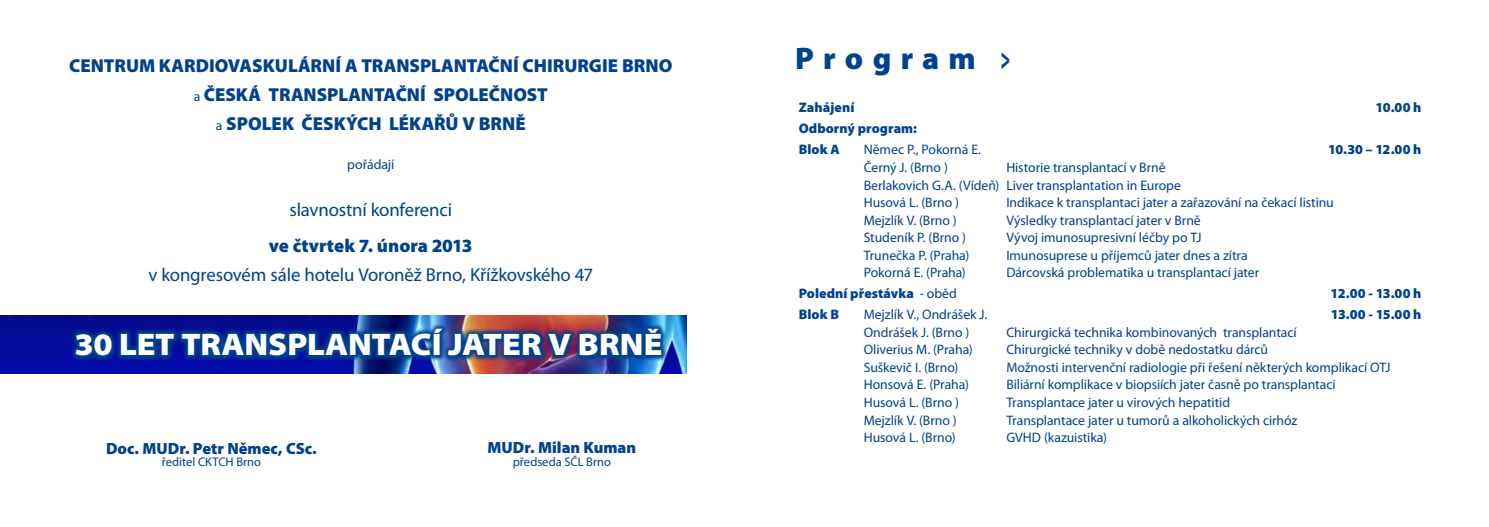
<style>
.page{position:relative;width:1489px;height:527px;background:#fff}
.page>*{position:absolute;margin:0;border:0;box-sizing:border-box;transform-origin:0 0}
.t1{font:900 semi-expanded 31.25px "Myriad Pro";letter-spacing:-.01em;color:#fff}
.t2{font:900 31.25px "Myriad Pro";letter-spacing:.295em;color:#00428d}
.t3{font:900 18.75px/28.8px "Myriad Pro";color:#00428d;text-align:center}
.t4{font:18.75px "Myriad Pro";letter-spacing:-.01em;color:#00428d}
.t5{font:900 16.25px "Myriad Pro";color:#00428d}
.t6{font:13.75px/17.5px "Myriad Pro";letter-spacing:-.005em;color:#00428d}
.t7{font:900 13.75px/21px "Myriad Pro";letter-spacing:.005em;color:#00428d}
.t8{font:12.5px "Myriad Pro";color:#00428d}
.s1{font-weight:400;font-size:13.75px}
.s2{font-weight:400}
</style>
<div class="page">
<img style="left:0;top:315px;width:686px;height:58px">
<img style="left:70px;top:322px;width:598px;height:40px">
<h2 class="t3" style="left:69px;top:51px;width:604px">CENTRUM KARDIOVASKULÁRNÍ A TRANSPLANTAČNÍ CHIRURGIE BRNO <span class="s1">a</span> ČESKÁ TRANSPLANTAČNÍ SPOLEČNOST<br><span class="s1">a</span> SPOLEK ČESKÝCH LÉKAŘŮ V BRNĚ</h2>
<p class="t6" style="left:347px;top:156px;width:49px">pořádají</p>
<h2 class="t4" style="left:289px;top:198px;width:164px">slavnostní konferenci</h2>
<h2 class="t3" style="left:269px;top:230px;width:205px">ve čtvrtek 7. února 2013</h2>
<h2 class="t4" style="left:148px;top:262px;width:446px">v kongresovém sále hotelu Voroněž Brno, Křížkovského 47</h2>
<h1 class="t1" style="left:74px;top:323px;width:589px">30 LET TRANSPLANTACÍ JATER V BRNĚ</h1>
<p class="t5" style="left:106px;top:437px;width:212px">Doc. MUDr. Petr Němec, CSc.</p>
<p class="t8" style="left:162px;top:454px;width:101px">ředitel CKTCH Brno</p>
<p class="t5" style="left:487px;top:436px;width:150px">MUDr. Milan Kuman</p>
<p class="t8" style="left:513px;top:453px;width:100px">předseda SČL Brno</p>
<h1 class="t2" style="left:795px;top:37px;width:216px">Program &gt;</h1>
<p class="t7" style="left:798px;top:96px;width:57px">Zahájení</p>
<p class="t7" style="left:1375px;top:96px;width:47px">10.00 h</p>
<p class="t7" style="left:798px;top:118px;width:120px">Odborný program:<br>Blok A</p>
<p class="t6" style="left:863px;top:141px;width:119px">Němec P., Pokorná E.</p>
<p class="t7" style="left:1327px;top:139px;width:95px">10.30 – 12.00 h</p>
<p class="t6" style="left:863px;top:158px;width:86px">Černý J. (Brno )</p>
<p class="t6" style="left:863px;top:158px;width:319px;text-indent:143px">Historie transplantací v Brně<br>Berlakovich G.A. (Vídeň) Liver transplantation in Europe<br>Husová L. (Brno )</p>
<p class="t6" style="left:1006px;top:193px;width:329px">Indikace k transplantaci jater a zařazování na čekací listinu</p>
<p class="t6" style="left:863px;top:211px;width:95px">Mejzlík V. (Brno )</p>
<p class="t6" style="left:1006px;top:211px;width:196px">Výsledky transplantací jater v Brně</p>
<p class="t6" style="left:863px;top:228px;width:104px">Studeník P. (Brno )</p>
<p class="t6" style="left:1006px;top:228px;width:197px">Vývoj imunosupresivní léčby po TJ</p>
<p class="t6" style="left:863px;top:246px;width:107px">Trunečka P. (Praha)</p>
<p class="t6" style="left:1006px;top:246px;width:243px">Imunosuprese u příjemců jater dnes a zítra</p>
<p class="t6" style="left:863px;top:263px;width:104px">Pokorná E. (Praha)</p>
<p class="t6" style="left:1006px;top:263px;width:254px">Dárcovská problematika u transplantací jater</p>
<p class="t7" style="left:798px;top:282px;width:160px">Polední přestávka <span class="s2">- oběd</span></p>
<p class="t7" style="left:1330px;top:282px;width:92px">12.00 - 13.00 h</p>
<p class="t7" style="left:798px;top:303px;width:42px">Blok B</p>
<p class="t6" style="left:863px;top:305px;width:125px">Mejzlík V., Ondrášek J.</p>
<p class="t7" style="left:1330px;top:303px;width:92px">13.00 - 15.00 h</p>
<p class="t6" style="left:863px;top:323px;width:107px">Ondrášek J. (Brno )</p>
<p class="t6" style="left:1006px;top:323px;width:292px">Chirurgická technika kombinovaných transplantací</p>
<p class="t6" style="left:863px;top:340px;width:110px">Oliverius M. (Praha)</p>
<p class="t6" style="left:1006px;top:340px;width:263px">Chirurgické techniky v době nedostatku dárců</p>
<p class="t6" style="left:863px;top:358px;width:96px">Suškevič I. (Brno)</p>
<p class="t6" style="left:1006px;top:358px;width:385px">Možnosti intervenční radiologie při řešení některých komplikací OTJ</p>
<p class="t6" style="left:863px;top:375px;width:107px">Honsová E. (Praha)</p>
<p class="t6" style="left:1006px;top:375px;width:331px">Biliární komplikace v biopsiích jater časně po transplantaci</p>
<p class="t6" style="left:863px;top:393px;width:97px">Husová L. (Brno )</p>
<p class="t6" style="left:1006px;top:393px;width:225px">Transplantace jater u virových hepatitid</p>
<p class="t6" style="left:863px;top:410px;width:95px">Mejzlík V. (Brno )</p>
<p class="t6" style="left:1006px;top:410px;width:292px">Transplantace jater u tumorů a alkoholických cirhóz</p>
<p class="t6" style="left:863px;top:428px;width:93px">Husová L. (Brno)</p>
<p class="t6" style="left:1006px;top:428px;width:102px">GVHD (kazuistika)</p>
</div>
